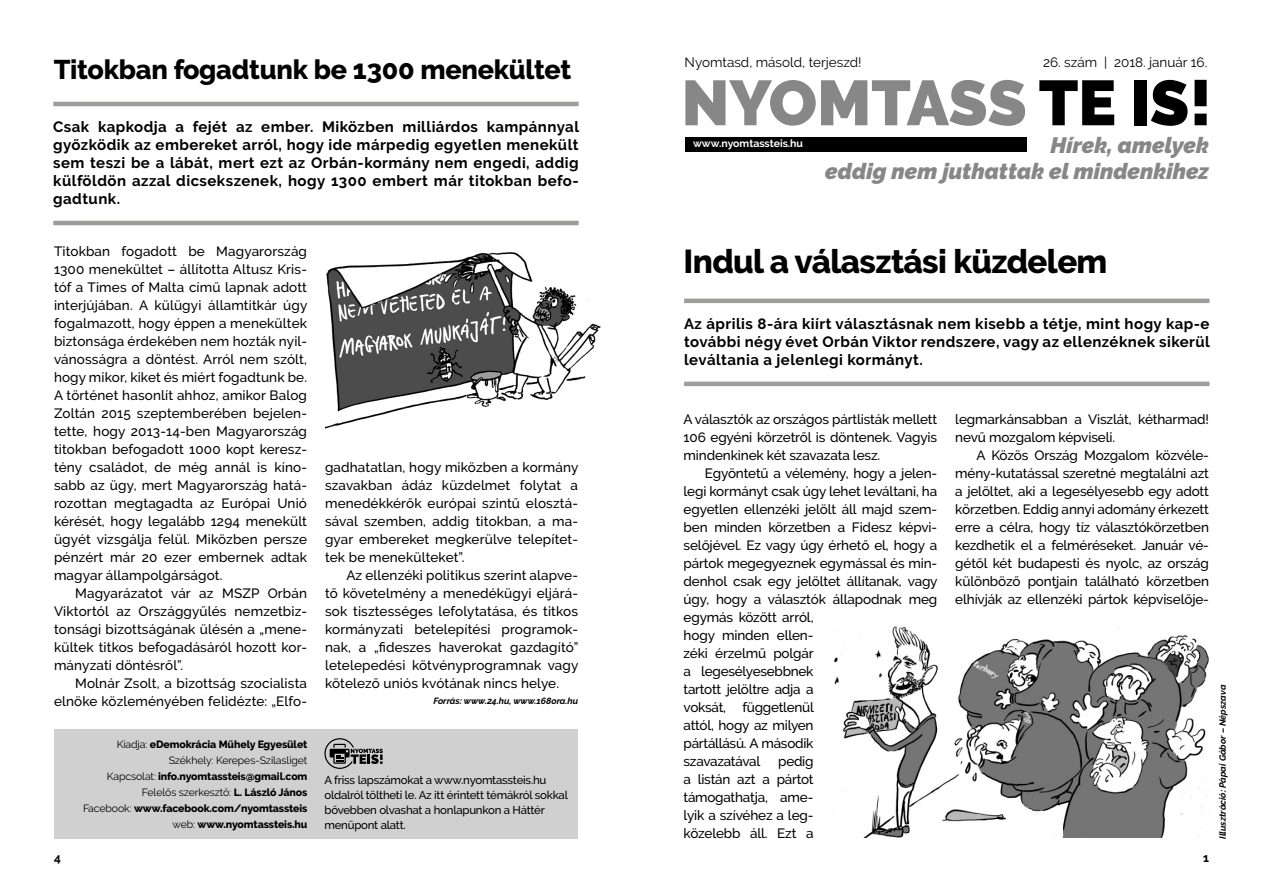
<style>
.page{position:relative;width:1263px;height:893px;background:#fff}
.page>*{position:absolute;margin:0;border:0;box-sizing:border-box;transform-origin:0 0}
.t1{font:900 63.45px "Raleway";color:#878787}
.t2{font:800 33px "Raleway";letter-spacing:-.02em;color:#000}
.t3{font:800 27px "Raleway";letter-spacing:-.01em;color:#000}
.t4{font:italic 900 22.2px/26.5px "Raleway";color:#878787;text-align:right}
.t5{font:700 15px/18px "Raleway";letter-spacing:.03em;color:#000;text-align:justify}
.t6{font:500 13.5px/18px "Raleway";letter-spacing:-.01em;color:#000;text-align:justify}
.t7{font:500 13.5px/18px "Raleway";letter-spacing:.01em;color:#000;text-align:right}
.t8{font:13.5px "Raleway";color:#000}
.t9{font:700 12px "Raleway";color:#000}
.t10{font:500 11.4px/15px "Raleway";letter-spacing:-.02em;color:#000}
.t11{font:800 10.5px/16px "Raleway";letter-spacing:-.01em;color:#000;text-align:right}
.t12{font:700 10.5px "Raleway";color:#fff}
.t13{font:italic 700 9px "Raleway";color:#000}
.s1{color:#000}
.s2{font-weight:400}
</style>
<div class="page">
<hr style="left:684px;top:299px;width:525px;height:4px;background:#9d9d9c">
<hr style="left:684px;top:382px;width:525px;height:4px;background:#9d9d9c">
<div style="left:685px;top:137px;width:341px;height:14px;background:#000"></div>
<hr style="left:53px;top:102px;width:526px;height:4px;background:#9d9d9c">
<hr style="left:53px;top:221px;width:526px;height:4px;background:#9d9d9c">
<img style="left:832px;top:626px;width:376px;height:212px">
<div style="left:54px;top:730px;width:524px;height:109px;background:#d0d0d0"></div>
<svg style="left:324px;top:738px;width:59px;height:31px"></svg>
<img style="left:325px;top:252px;width:276px;height:177px">
<h3 class="t3" style="left:54px;top:55px;width:519px">Titokban fogadtunk be 1300 menekültet</h3>
<p class="t5" style="left:53px;top:118px;width:527px">Csak kapkodja a fejét az ember. Miközben milliárdos kampánnyal győzködik az embereket arról, hogy ide márpedig egyetlen menekült sem teszi be a lábát, mert ezt az Orbán-kormány nem engedi, addig külföldön azzal dicsekszenek, hogy 1300 embert már titokban befo&shy;gadtunk.</p>
<p class="t8" style="left:685px;top:54px;width:178px">Nyomtasd, másold, terjeszd!</p>
<p class="t8" style="left:1043px;top:54px;width:166px">26. szám | 2018. január 16.</p>
<h1 class="t1" style="left:681px;top:66px;width:532px">NYOMTASS <span class="s1">TE IS!</span></h1>
<p class="t12" style="left:693px;top:137px;width:111px">www.nyomtassteis.hu</p>
<h3 class="t4" style="left:825px;top:132px;width:385px">Hírek, amelyek<br>eddig nem juthattak el mindenkihez</h3>
<p class="t6" style="left:54px;top:242px;width:255px">Titokban fogadott be Magyarország 1300 menekültet – állította Altusz Kris&shy;tóf a Times of Malta című lapnak adott interjújában. A külügyi államtitkár úgy fogalmazott, hogy éppen a menekültek biztonsága érdekében nem hozták nyil&shy;vánosságra a döntést. Arról nem szólt, hogy mikor, kiket és miért fogadtunk be.<br>A történet hasonlít ahhoz, amikor Balog Zoltán 2015 szeptemberében bejelen&shy;tette, hogy 2013-14-ben Magyarország titokban befogadott 1000 kopt keresz&shy;tény családot, de még annál is kíno&shy;sabb az ügy, mert Magyarország hatá&shy;rozottan megtagadta az Európai Unió kérését, hogy legalább 1294 menekült ügyét vizsgálja felül. Miközben persze pénzért már 20 ezer embernek adtak magyar állampolgárságot.</p>
<p class="t6" style="left:54px;top:584px;width:255px;text-indent:21px">Magyarázatot vár az MSZP Orbán Viktortól az Országgyűlés nemzetbiz&shy;tonsági bizottságának ülésén a „mene&shy;kültek titkos befogadásáról hozott kor&shy;mányzati döntésről”.</p>
<p class="t7" style="left:54px;top:674px;width:255px">Molnár Zsolt, a bizottság szocialista elnöke közleményében felidézte: „Elfo-</p>
<p class="t11" style="left:83px;top:736px;width:226px"><span class="s2">Kiadja:</span> eDemokrácia Műhely Egyesület <span class="s2">Székhely: Kerepes-Szilasliget<br>Kapcsolat:</span> info.nyomtassteis@gmail.com <span class="s2">Felelős szerkesztő:</span> L. László János<br><span class="s2">Facebook:</span> www.facebook.com/nyomtassteis <span class="s2">web:</span> www.nyomtassteis.hu</p>
<p class="t6" style="left:325px;top:458px;width:255px">gadhatatlan, hogy miközben a kormány szavakban ádáz küzdelmet folytat a menedékkérők európai szintű elosztá&shy;sával szemben, addig titokban, a ma&shy;gyar embereket megkerülve telepítet&shy;tek be menekülteket”.</p>
<p class="t6" style="left:325px;top:566px;width:255px;text-indent:21px">Az ellenzéki politikus szerint alapve&shy;tő követelmény a menedékügyi eljárá&shy;sok tisztességes lefolytatása, és titkos kormányzati betelepítési programok&shy;nak, a „fideszes haverokat gazdagító” letelepedési kötvényprogramnak vagy kötelező uniós kvótának nincs helye.</p>
<p class="t13" style="left:433px;top:696px;width:146px">Forrás: www.24.hu, www.168ora.hu</p>
<p class="t10" style="left:324px;top:772px;width:245px">A friss lapszámokat a www.nyomtassteis.hu oldalról töltheti le. Az itt érintett témákról sokkal bővebben olvashat a honlapunkon a Háttér menüpont alatt.</p>
<h2 class="t2" style="left:684px;top:243px;width:425px">Indul a választási küzdelem</h2>
<p class="t5" style="left:684px;top:314px;width:527px">Az április 8-ára kiírt választásnak nem kisebb a tétje, mint hogy kap-e további négy évet Orbán Viktor rendszere, vagy az ellenzéknek sikerül leváltania a jelenlegi kormányt.</p>
<p class="t6" style="left:684px;top:410px;width:255px">A választók az országos pártlisták mellett 106 egyéni körzetről is döntenek. Vagyis mindenkinek két szavazata lesz.</p>
<p class="t6" style="left:684px;top:464px;width:256px;text-align:left;text-indent:21px">Egyöntetű a vélemény, hogy a jelen&shy;legi kormányt csak úgy lehet leváltani, ha egyetlen ellenzéki jelölt áll majd szem&shy;ben minden körzetben a Fidesz képvi&shy;selőjével. Ez vagy úgy érhető el, hogy a pártok megegyeznek egymással és min&shy;denhol csak egy jelöltet állítanak, vagy úgy, hogy a választók állapodnak meg egymás között arról,<br>hogy minden ellen-<br>zéki érzelmű polgár<br>a legesélyesebbnek<br>tartott jelöltre adja a<br>voksát, függetlenül<br>attól, hogy az milyen<br>pártállású. A második<br>szavazatával</p>
<p class="t6" style="left:684px;top:752px;width:131px;text-indent:95px">pedig a listán azt a pártot támogathatja, ame&shy;lyik a szívéhez a leg&shy;közelebb áll. Ezt a</p>
<p class="t6" style="left:955px;top:410px;width:255px">legmarkánsabban a Viszlát, kétharmad! nevű mozgalom képviseli.</p>
<p class="t6" style="left:955px;top:446px;width:255px;text-indent:21px">A Közös Ország Mozgalom közvéle&shy;mény-kutatással szeretné megtalálni azt a jelöltet, aki a legesélyesebb egy adott körzetben. Eddig annyi adomány érkezett erre a célra, hogy tíz választókörzetben kezdhetik el a felméréseket. Január vé&shy;gétől két budapesti és nyolc, az ország különböző pontjain található körzetben elhívják az ellenzéki pártok képviselője-</p>
<p class="t9" style="left:54px;top:851px;width:8px">4</p>
<p class="t9" style="left:1203px;top:851px;width:7px">1</p>
<p class="t13" style="left:1217px;top:839px;width:156px;rotate:-90deg">Illusztráció: Pápai Gábor – Népszava</p>
</div>
